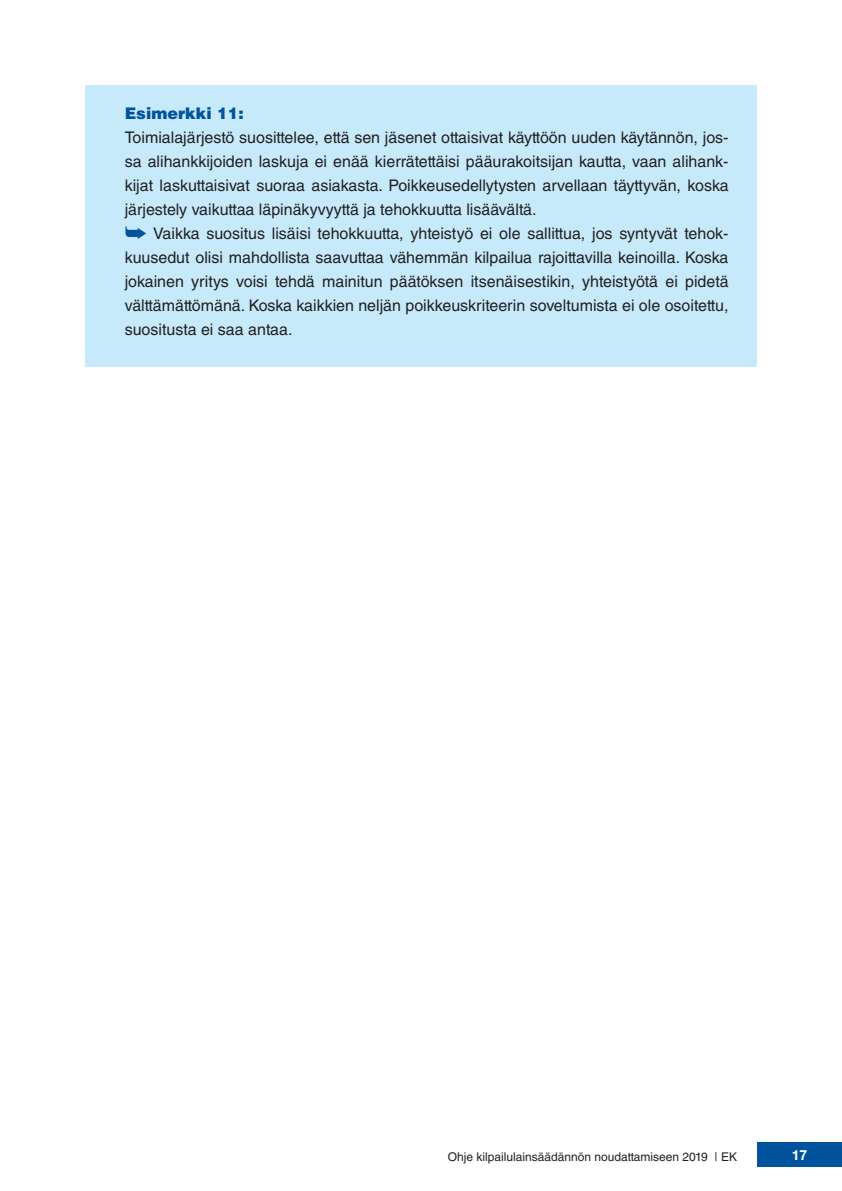
<style>
.page{position:relative;width:842px;height:1191px;background:#fff}
.page>*{position:absolute;margin:0;border:0;box-sizing:border-box;transform-origin:0 0}
.t1{font:16px/24px "Helvetica LT Std";color:#231f20}
.t2{font:900 16px "Helvetica LT Std";color:#01539e}
.t3{font:700 14px "Helvetica Neue LT Std";color:#fff}
.t4{font:12px "Helvetica LT Std";color:#231f20}
.s1{color:#01539e}
</style>
<div class="page">
<div style="left:757px;top:1142px;width:85px;height:24px;background:#01539e"></div>
<div style="left:85px;top:85px;width:672px;height:282px;background:#c6eafa"></div>
<p class="t2" style="left:125px;top:103px;width:121px">Esimerkki 11:</p>
<p class="t1" style="left:125px;top:126px;width:605px">Toimialajärjestö suosittelee, että sen jäsenet ottaisivat käyttöön uuden käytännön, jos&shy;sa alihankkijoiden laskuja ei enää kierrätettäisi pääurakoitsijan kautta, vaan alihank&shy;kijat laskuttaisivat suoraa asiakasta. Poikkeusedellytysten arvellaan täyttyvän, koska järjestely vaikuttaa läpinäkyvyyttä ja tehokkuutta lisäävältä.<br><span class="s1">➥</span> Vaikka suositus lisäisi tehokkuutta, yhteistyö ei ole sallittua, jos syntyvät tehok&shy;kuusedut olisi mahdollista saavuttaa vähemmän kilpailua rajoittavilla keinoilla. Koska jokainen yritys voisi tehdä mainitun päätöksen itsenäisestikin, yhteistyötä ei pidetä välttämättömänä. Koska kaikkien neljän poikkeuskriteerin soveltumista ei ole osoitettu, suositusta ei saa antaa.</p>
<p class="t4" style="left:448px;top:1150px;width:291px">Ohje kilpailulainsäädännön noudattamiseen 2019 | EK</p>
<p class="t3" style="left:792px;top:1146px;width:17px">17</p>
</div>
